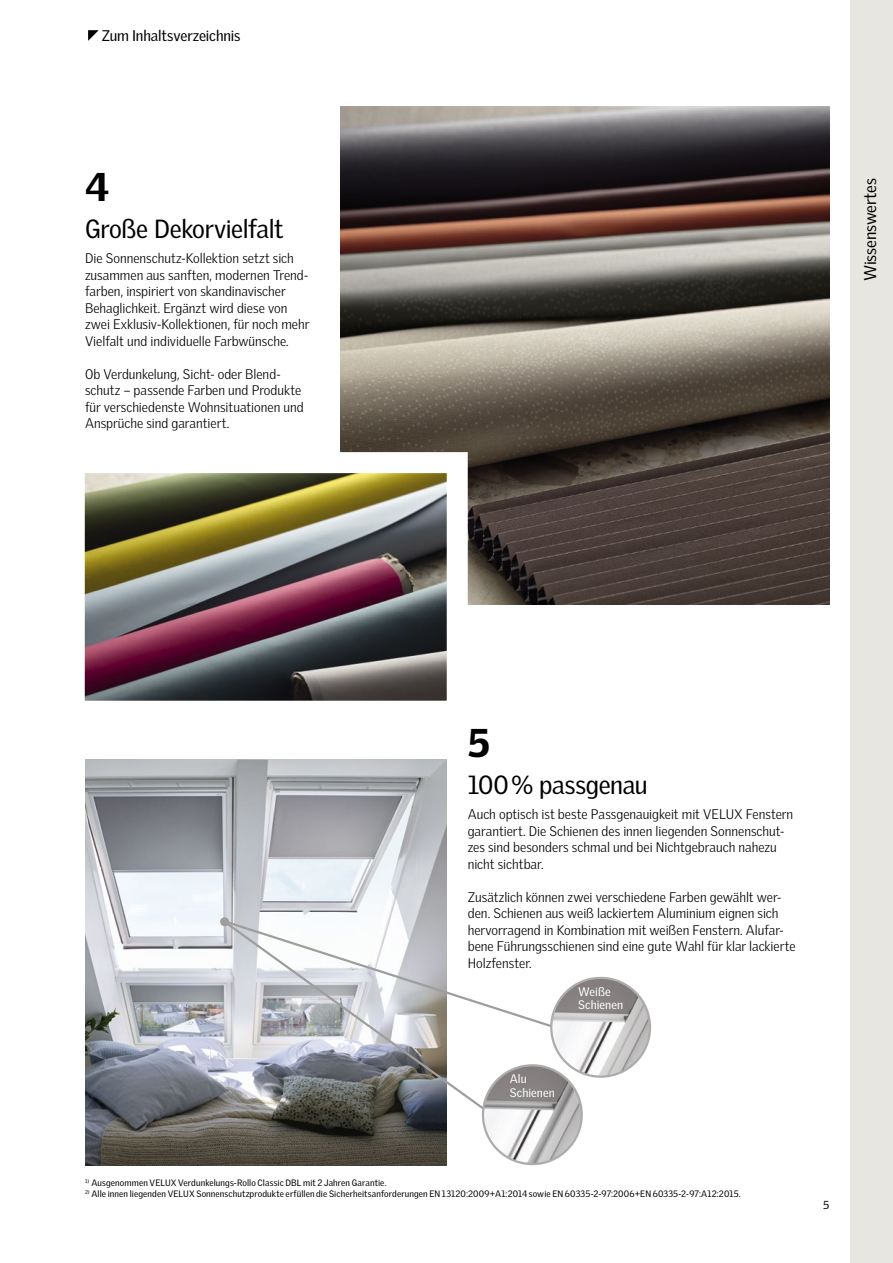
<style>
.page{position:relative;width:893px;height:1263px;background:#fff}
.page>*{position:absolute;margin:0;border:0;box-sizing:border-box;transform-origin:0 0}
.t1{font:900 39px "Velux Gothic";color:#000}
.t2{font:25.5px "Velux Gothic";letter-spacing:-.015em;color:#000}
.t3{font:16.5px "Velux Gothic";letter-spacing:-.01em;color:#000}
.t4{font:15px "Velux Gothic";letter-spacing:-.01em;color:#000}
.t5{font:300 13.5px/16.5px "Velux Gothic";color:#000}
.t6{font:12px/13.5px "Velux Gothic";color:#fff}
.t7{font:11.25px "Velux Gothic";color:#000}
.t8{font:9px "Velux Gothic";letter-spacing:.015em;color:#000}
</style>
<div class="page">
<div style="left:850px;top:0;width:43px;height:1263px;background:#e7e6e1"></div>
<img style="left:340px;top:107px;width:489px;height:497px">
<img style="left:85px;top:759px;width:361px;height:406px">
<img style="left:86px;top:474px;width:360px;height:226px">
<svg style="left:228px;top:918px;width:334px;height:109px"></svg>
<svg style="left:221px;top:919px;width:271px;height:197px"></svg>
<div style="left:220px;top:917px;width:9px;height:9px;background:#9e9e9c;border-radius:50%"></div>
<img style="left:551px;top:978px;width:99px;height:99px;border-radius:49px">
<div style="left:550px;top:977px;width:101px;height:101px;border:2px solid #adacab;border-radius:50%"></div>
<img style="left:483px;top:1065px;width:99px;height:99px;border-radius:49px">
<div style="left:482px;top:1064px;width:101px;height:101px;border:2px solid #adacab;border-radius:50%"></div>
<svg style="left:88px;top:30px;width:11px;height:11px"></svg>
<p class="t4" style="left:102px;top:27px;width:140px">Zum Inhaltsverzeichnis</p>
<h1 class="t1" style="left:85px;top:162px;width:26px">4</h1>
<h2 class="t2" style="left:85px;top:214px;width:200px">Große Dekorvielfalt</h2>
<p class="t5" style="left:85px;top:250px;width:226px">Die Sonnenschutz-Kollektion setzt sich zusammen aus sanften, modernen Trend&shy;farben, inspiriert von skandinavischer Behaglichkeit. Ergänzt wird diese von zwei Exklusiv-Kollektionen, für noch mehr Vielfalt und individuelle Farbwünsche.</p>
<p class="t5" style="left:85px;top:365px;width:220px">Ob Verdunkelung, Sicht- oder Blend&shy;schutz – passende Farben und Produkte für verschiedenste Wohnsituationen und Ansprüche sind garantiert.</p>
<p class="t3" style="left:860px;top:281px;width:104px;rotate:-90deg">Wissenswertes</p>
<h1 class="t1" style="left:468px;top:718px;width:24px">5</h1>
<h2 class="t2" style="left:468px;top:770px;width:181px">100% passgenau</h2>
<p class="t5" style="left:468px;top:806px;width:327px">Auch optisch ist beste Passgenauigkeit mit VELUX Fenstern garantiert. Die Schienen des innen liegenden Sonnenschut&shy;zes sind besonders schmal und bei Nichtgebrauch nahezu nicht sichtbar.</p>
<p class="t5" style="left:468px;top:888px;width:329px">Zusätzlich können zwei verschiedene Farben gewählt wer&shy;den. Schienen aus weiß lackiertem Aluminium eignen sich hervorragend in Kombination mit weißen Fenstern. Alufar&shy;bene Führungsschienen sind eine gute Wahl für klar lackierte Holzfenster.</p>
<p class="t6" style="left:578px;top:984px;width:46px">Weiße<br>Schienen</p>
<p class="t6" style="left:510px;top:1072px;width:46px">Alu<br>Schienen</p>
<p class="t8" style="left:85px;top:1177px;width:303px"><sup>1)</sup> Ausgenommen VELUX Verdunkelungs-Rollo Classic DBL mit 2 Jahren Garantie.</p>
<p class="t8" style="left:85px;top:1188px;width:657px"><sup>2)</sup> Alle innen liegenden VELUX Sonnenschutzprodukte erfüllen die Sicherheitsanforderungen EN 13120:2009+A1:2014 sowie EN 60335-2-97:2006+EN 60335-2-97:A12:2015.</p>
<p class="t7" style="left:823px;top:1198px;width:8px">5</p>
</div>
